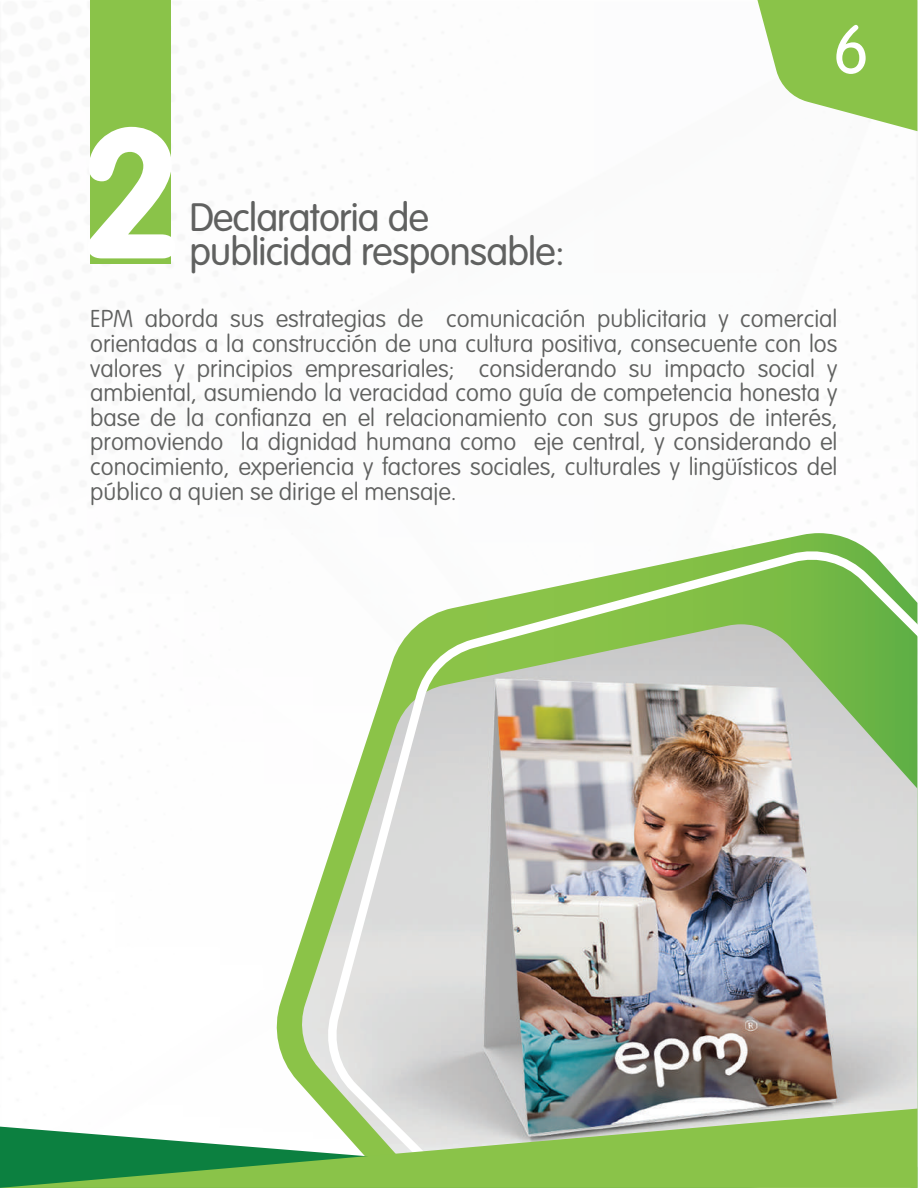
<style>
.page{position:relative;width:918px;height:1188px;background:#fff}
.page>*{position:absolute;margin:0;border:0;box-sizing:border-box;transform-origin:0 0}
.t1{font:700 181.8px "VAG Rounded";color:#fff}
.t2{font:300 67.8px "VAG Rounded";color:#fff}
.t3{font:300 39px/33.6px "VAG Rounded";letter-spacing:-.02em;color:#606160}
.t4{font:100 24px/24.6px "VAG Rounded";color:#606160;text-align:justify}
</style>
<div class="page">
<svg style="left:276px;top:533px;width:588px;height:548px"></svg>
<img style="left:298px;top:624px;width:25px;height:485px">
<img style="left:323px;top:547px;width:594px;height:562px">
<svg style="left:0;top:1109px;width:917px;height:79px;fill:#8ac349"></svg>
<svg style="left:757px;top:0;width:160px;height:131px"></svg>
<div style="left:90px;top:0;width:80px;height:264px;background:#8ac349"></div>
<h1 class="t1" style="left:79px;top:88px;width:106px">2</h1>
<h3 class="t3" style="left:189px;top:202px;width:377px">Declaratoria de publicidad responsable:</h3>
<h2 class="t2" style="left:833px;top:11px;width:38px">6</h2>
<p class="t4" style="left:90px;top:307px;width:749px">EPM aborda sus estrategias de comunicación publicitaria y comercial orientadas a la construcción de una cultura positiva, consecuente con los valores y principios empresariales; considerando su impacto social y ambiental, asumiendo la veracidad como guía de competencia honesta y base de la confianza en el relacionamiento con sus grupos de interés, promoviendo la dignidad humana como eje central, y considerando el conocimiento, experiencia y factores sociales, culturales y lingüísticos del público a quien se dirige el mensaje.</p>
</div>
